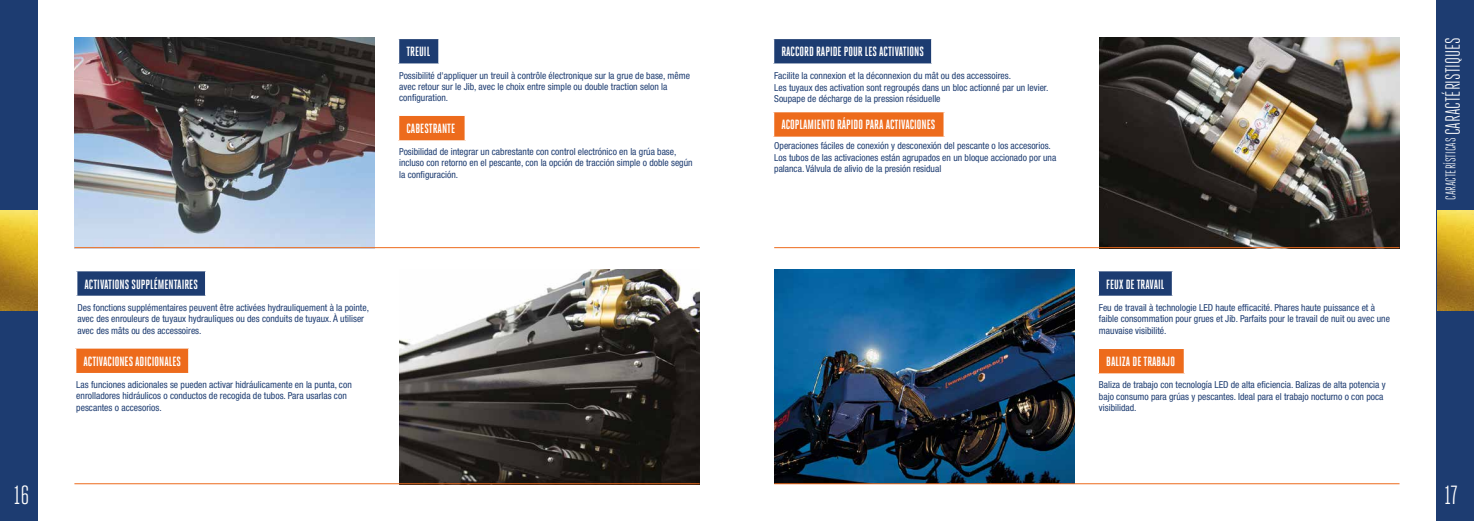
<style>
.page{position:relative;width:1474px;height:521px;background:#fff}
.page>*{position:absolute;margin:0;border:0;box-sizing:border-box;transform-origin:0 0}
.t1{font:26.25px "Heroic Condensed";color:#fff}
.t2{font:20.56px "Heroic Condensed";color:#fff}
.t3{font:700 13.39px "Heroic Condensed";color:#fff}
.t4{font:condensed 9.62px/11.4px "Helvetica Neue LT Std";color:#1d3c71}
</style>
<div class="page">
<div style="left:1436px;top:0;width:37px;height:521px;background:#1d3c71"></div>
<div style="left:0;top:0;width:37px;height:521px;background:#1d3c71"></div>
<img style="left:1437px;top:211px;width:36px;height:99px">
<img style="left:0;top:211px;width:37px;height:99px">
<div style="left:398px;top:38px;width:41px;height:26px;background:#1d3c71"></div>
<hr style="left:397px;top:37px;width:43px;height:2px;background:#fff">
<hr style="left:397px;top:39px;width:2px;height:24px;background:#fff">
<hr style="left:438px;top:39px;width:2px;height:24px;background:#fff">
<hr style="left:397px;top:63px;width:43px;height:2px;background:#fff">
<div style="left:398px;top:115px;width:67px;height:26px;background:#ed6b1c"></div>
<hr style="left:397px;top:114px;width:69px;height:2px;background:#fff">
<hr style="left:397px;top:116px;width:2px;height:24px;background:#fff">
<hr style="left:464px;top:116px;width:2px;height:24px;background:#fff">
<hr style="left:397px;top:140px;width:69px;height:2px;background:#fff">
<img style="left:74px;top:37px;width:301px;height:210px">
<hr style="left:74px;top:247px;width:625px;height:1px;background:#ed6b1c">
<img style="left:399px;top:269px;width:300px;height:214px">
<div style="left:76px;top:270px;width:130px;height:27px;background:#1d3c71"></div>
<hr style="left:75px;top:269px;width:132px;height:2px;background:#fff">
<hr style="left:75px;top:271px;width:2px;height:25px;background:#fff">
<hr style="left:205px;top:271px;width:2px;height:25px;background:#fff">
<hr style="left:75px;top:296px;width:132px;height:2px;background:#fff">
<div style="left:75px;top:348px;width:114px;height:26px;background:#ed6b1c"></div>
<hr style="left:74px;top:347px;width:116px;height:2px;background:#fff">
<hr style="left:74px;top:349px;width:2px;height:24px;background:#fff">
<hr style="left:188px;top:349px;width:2px;height:24px;background:#fff">
<hr style="left:74px;top:373px;width:116px;height:2px;background:#fff">
<hr style="left:74px;top:483px;width:625px;height:1px;background:#ed6b1c">
<div style="left:1098px;top:270px;width:74px;height:27px;background:#1d3c71"></div>
<hr style="left:1097px;top:269px;width:76px;height:2px;background:#fff">
<hr style="left:1171px;top:271px;width:2px;height:25px;background:#fff">
<hr style="left:1097px;top:296px;width:76px;height:2px;background:#fff">
<div style="left:1098px;top:348px;width:86px;height:26px;background:#ed6b1c"></div>
<hr style="left:1097px;top:347px;width:88px;height:2px;background:#fff">
<hr style="left:1183px;top:349px;width:2px;height:24px;background:#fff">
<hr style="left:1097px;top:373px;width:88px;height:2px;background:#fff">
<img style="left:774px;top:269px;width:300px;height:214px">
<hr style="left:774px;top:483px;width:625px;height:1px;background:#ed6b1c">
<img style="left:1099px;top:37px;width:300px;height:210px">
<div style="left:773px;top:38px;width:159px;height:26px;background:#1d3c71"></div>
<hr style="left:772px;top:37px;width:161px;height:2px;background:#fff">
<hr style="left:772px;top:39px;width:2px;height:24px;background:#fff">
<hr style="left:931px;top:39px;width:2px;height:24px;background:#fff">
<hr style="left:772px;top:63px;width:161px;height:2px;background:#fff">
<div style="left:773px;top:111px;width:171px;height:27px;background:#ed6b1c"></div>
<hr style="left:772px;top:110px;width:173px;height:2px;background:#fff">
<hr style="left:772px;top:112px;width:2px;height:25px;background:#fff">
<hr style="left:943px;top:112px;width:2px;height:25px;background:#fff">
<hr style="left:772px;top:137px;width:173px;height:2px;background:#fff">
<hr style="left:774px;top:247px;width:625px;height:1px;background:#ed6b1c">
<h3 class="t3" style="left:406px;top:44px;width:25px">TREUIL</h3>
<h3 class="t3" style="left:781px;top:44px;width:144px">RACCORD RAPIDE POUR LES ACTIVATIONS</h3>
<p class="t4" style="left:399px;top:69px;width:292px">Possibilité d'appliquer un treuil à contrôle électronique sur la grue de base, même avec retour sur le Jib, avec le choix entre simple ou double traction selon la configuration.</p>
<h3 class="t3" style="left:406px;top:121px;width:50px">CABESTRANTE</h3>
<p class="t4" style="left:399px;top:146px;width:295px">Posibilidad de integrar un cabrestante con control electrónico en la grúa base, incluso con retorno en el pescante, con la opción de tracción simple o doble según la configuración.</p>
<p class="t4" style="left:774px;top:70px;width:276px">Facilite la connexion et la déconnexion du mât ou des accessoires.<br>Les tuyaux des activation sont regroupés dans un bloc actionné par un levier.<br>Soupape de décharge de la pression résiduelle</p>
<p class="t4" style="left:774px;top:140px;width:284px">Operaciones fáciles de conexión y desconexión del pescante o los accesorios.<br>Los tubos de las activaciones están agrupados en un bloque accionado por una palanca. Válvula de alivio de la presión residual</p>
<h3 class="t3" style="left:781px;top:117px;width:156px">ACOPLAMIENTO RÁPIDO PARA ACTIVACIONES</h3>
<h2 class="t2" style="left:1441px;top:200px;width:164px;rotate:-90deg"><sup>CARACTERÍSTICAS</sup> CARACTÉRISTIQUES</h2>
<h3 class="t3" style="left:85px;top:276px;width:115px">ACTIVATIONS SUPPLÉMENTAIRES</h3>
<h3 class="t3" style="left:1106px;top:276px;width:60px">FEUX DE TRAVAIL</h3>
<p class="t4" style="left:77px;top:302px;width:293px">Des fonctions supplémentaires peuvent être activées hydrauliquement à la pointe, avec des enrouleurs de tuyaux hydrauliques ou des conduits de tuyaux. À utiliser avec des mâts ou des accessoires.</p>
<p class="t4" style="left:1098px;top:302px;width:292px">Feu de travail à technologie LED haute efficacité. Phares haute puissance et à faible consommation pour grues et Jib. Parfaits pour le travail de nuit ou avec une mauvaise visibilité.</p>
<h3 class="t3" style="left:83px;top:354px;width:99px">ACTIVACIONES ADICIONALES</h3>
<h3 class="t3" style="left:1106px;top:354px;width:70px">BALIZA DE TRABAJO</h3>
<p class="t4" style="left:76px;top:379px;width:277px">Las funciones adicionales se pueden activar hidráulicamente en la punta, con enrolladores hidráulicos o conductos de recogida de tubos. Para usarlas con pescantes o accesorios.</p>
<p class="t4" style="left:1098px;top:379px;width:288px">Baliza de trabajo con tecnología LED de alta eficiencia. Balizas de alta potencia y bajo consumo para grúas y pescantes. Ideal para el trabajo nocturno o con poca visibilidad.</p>
<h1 class="t1" style="left:14px;top:480px;width:17px">16</h1>
<h1 class="t1" style="left:1444px;top:480px;width:15px">17</h1>
</div>
